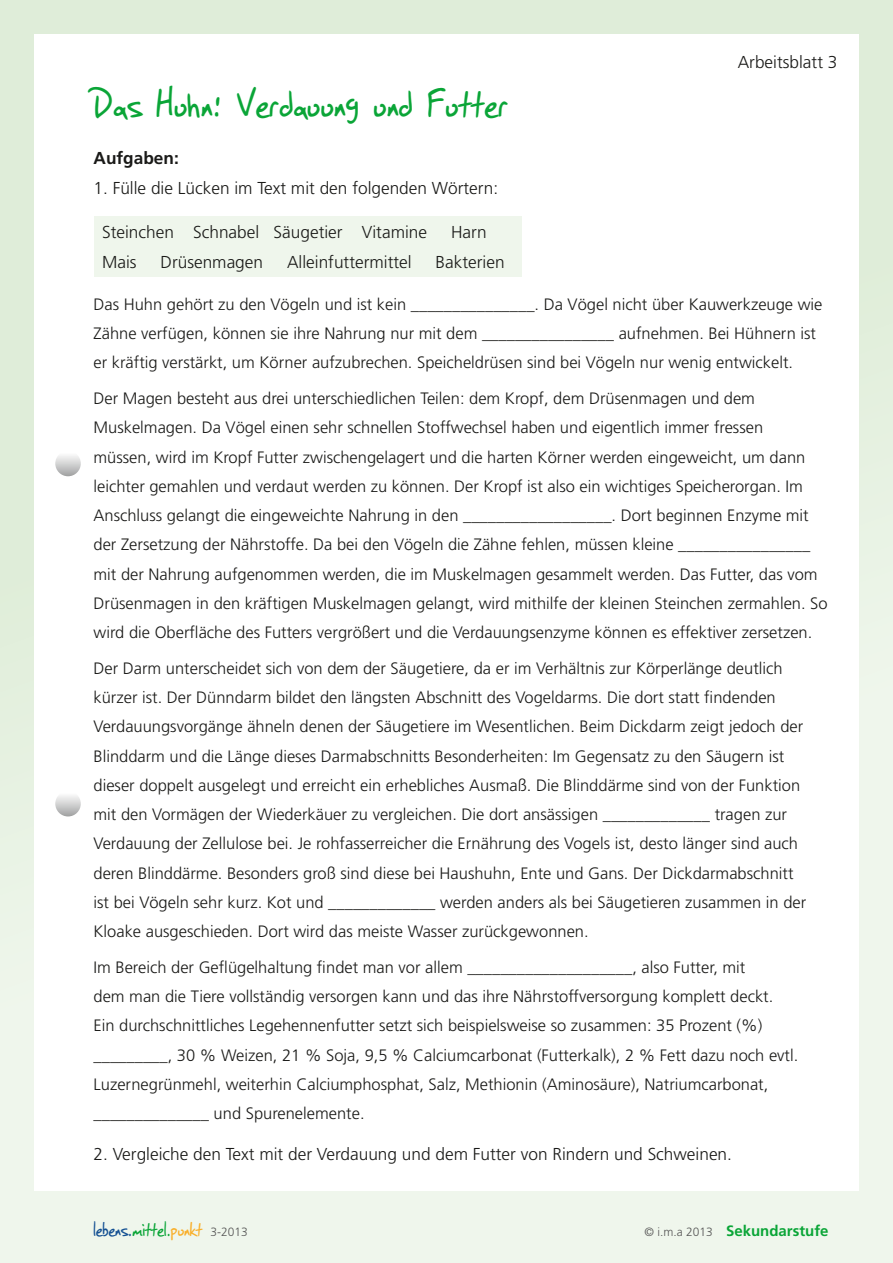
<style>
.page{position:relative;width:893px;height:1263px;background:#fff}
.page>*{position:absolute;margin:0;border:0;box-sizing:border-box;transform-origin:0 0}
.t1{font:45px "SF Grunge Sans";letter-spacing:.02em;color:#0aa537}
.t2{font:22.5px "SF Grunge Sans";letter-spacing:.01em;color:#155193}
.t3{font:300 17.25px "Frutiger";color:#1a1a18}
.t4{font:700 17.25px "Frutiger";color:#1a1a18}
.t5{font:300 16.5px/29.2px "Frutiger";color:#1a1a18}
.t6{font:700 15px "Frutiger";color:#0aa537}
.s1{color:#0aa537}
.s2{color:#f9af2a}
.s3{font-family:"Frutiger";font-weight:300;font-size:12px;color:#565656}
.s4{font-weight:300;font-size:12px;color:#565656}
</style>
<div class="page">
<div style="left:1px;top:0;width:892px;height:1263px;background:linear-gradient(to right,#e9f3e5,#eaf3e6)"></div>
<div style="left:34px;top:34px;width:825px;height:1157px;background:#fff"></div>
<svg style="left:55px;top:451px;width:26px;height:25px"></svg>
<svg style="left:55px;top:791px;width:26px;height:25px"></svg>
<div style="left:94px;top:216px;width:427px;height:61px;background:#eff6ec"></div>
<h1 class="t1" style="left:94px;top:75px;width:415px">Das Huhn: Verdauung und Futter</h1>
<p class="t4" style="left:94px;top:148px;width:87px">Aufgaben:</p>
<p class="t3" style="left:94px;top:179px;width:406px">1. Fülle die Lücken im Text mit den folgenden Wörtern:</p>
<p class="t3" style="left:102px;top:222px;width:327px">Steinchen Schnabel Säugetier Vitamine</p>
<p class="t3" style="left:451px;top:222px;width:37px">Harn</p>
<p class="t3" style="left:102px;top:252px;width:36px">Mais</p>
<p class="t3" style="left:161px;top:252px;width:104px">Drüsenmagen</p>
<p class="t3" style="left:287px;top:252px;width:126px">Alleinfuttermittel</p>
<p class="t3" style="left:436px;top:252px;width:70px">Bakterien</p>
<p class="t3" style="left:738px;top:53px;width:101px">Arbeitsblatt 3</p>
<p class="t5" style="left:94px;top:290px;width:730px">Das Huhn gehört zu den Vögeln und ist kein _______________. Da Vögel nicht über Kauwerkzeuge wie<br>Zähne verfügen, können sie ihre Nahrung nur mit dem ________________ aufnehmen. Bei Hühnern ist er kräftig verstärkt, um Körner aufzubrechen. Speicheldrüsen sind bei Vögeln nur wenig entwickelt.</p>
<p class="t5" style="left:94px;top:384px;width:736px">Der Magen besteht aus drei unterschiedlichen Teilen: dem Kropf, dem Drüsenmagen und dem Muskelmagen. Da Vögel einen sehr schnellen Stoffwechsel haben und eigentlich immer fressen<br>müssen, wird im Kropf Futter zwischengelagert und die harten Körner werden eingeweicht, um dann leichter gemahlen und verdaut werden zu können. Der Kropf ist also ein wichtiges Speicherorgan. Im Anschluss gelangt die eingeweichte Nahrung in den __________________. Dort beginnen Enzyme mit der Zersetzung der Nährstoffe. Da bei den Vögeln die Zähne fehlen, müssen kleine ________________ mit der Nahrung aufgenommen werden, die im Muskelmagen gesammelt werden. Das Futter, das vom Drüsenmagen in den kräftigen Muskelmagen gelangt, wird mithilfe der kleinen Steinchen zermahlen. So wird die Oberfläche des Futters vergrößert und die Verdauungsenzyme können es effektiver zersetzen.</p>
<p class="t5" style="left:94px;top:653px;width:714px">Der Darm unterscheidet sich von dem der Säugetiere, da er im Verhältnis zur Körperlänge deutlich kürzer ist. Der Dünndarm bildet den längsten Abschnitt des Vogeldarms. Die dort statt findenden Verdauungsvorgänge ähneln denen der Säugetiere im Wesentlichen. Beim Dickdarm zeigt jedoch der Blinddarm und die Länge dieses Darmabschnitts Besonderheiten: Im Gegensatz zu den Säugern ist dieser doppelt ausgelegt und erreicht ein erhebliches Ausmaß. Die Blinddärme sind von der Funktion mit den Vormägen der Wiederkäuer zu vergleichen. Die dort ansässigen _____________ tragen zur Verdauung der Zellulose bei. Je rohfasserreicher die Ernährung des Vogels ist, desto länger sind auch deren Blinddärme. Besonders groß sind diese bei Haushuhn, Ente und Gans. Der Dickdarmabschnitt ist bei Vögeln sehr kurz. Kot und _____________ werden anders als bei Säugetieren zusammen in der Kloake ausgeschieden. Dort wird das meiste Wasser zurückgewonnen.</p>
<p class="t5" style="left:94px;top:952px;width:706px">Im Bereich der Geflügelhaltung findet man vor allem ____________________, also Futter, mit<br>dem man die Tiere vollständig versorgen kann und das ihre Nährstoffversorgung komplett deckt.<br>Ein durchschnittliches Legehennenfutter setzt sich beispielsweise so zusammen: 35 Prozent (%) _________, 30 % Weizen, 21 % Soja, 9,5 % Calciumcarbonat (Futterkalk), 2 % Fett dazu noch evtl.<br>Luzernegrünmehl, weiterhin Calciumphosphat, Salz, Methionin (Aminosäure), Natriumcarbonat, ______________ und Spurenelemente.</p>
<p class="t3" style="left:94px;top:1144px;width:640px">2. Vergleiche den Text mit der Verdauung und dem Futter von Rindern und Schweinen.</p>
<h2 class="t2" style="left:94px;top:1214px;width:156px">lebens.<span class="s1">mittel.</span><span class="s2">punkt</span> <span class="s3">3-2013</span></h2>
<p class="t6" style="left:644px;top:1222px;width:186px"><span class="s4">© i.m.a 2013</span> Sekundarstufe</p>
</div>
